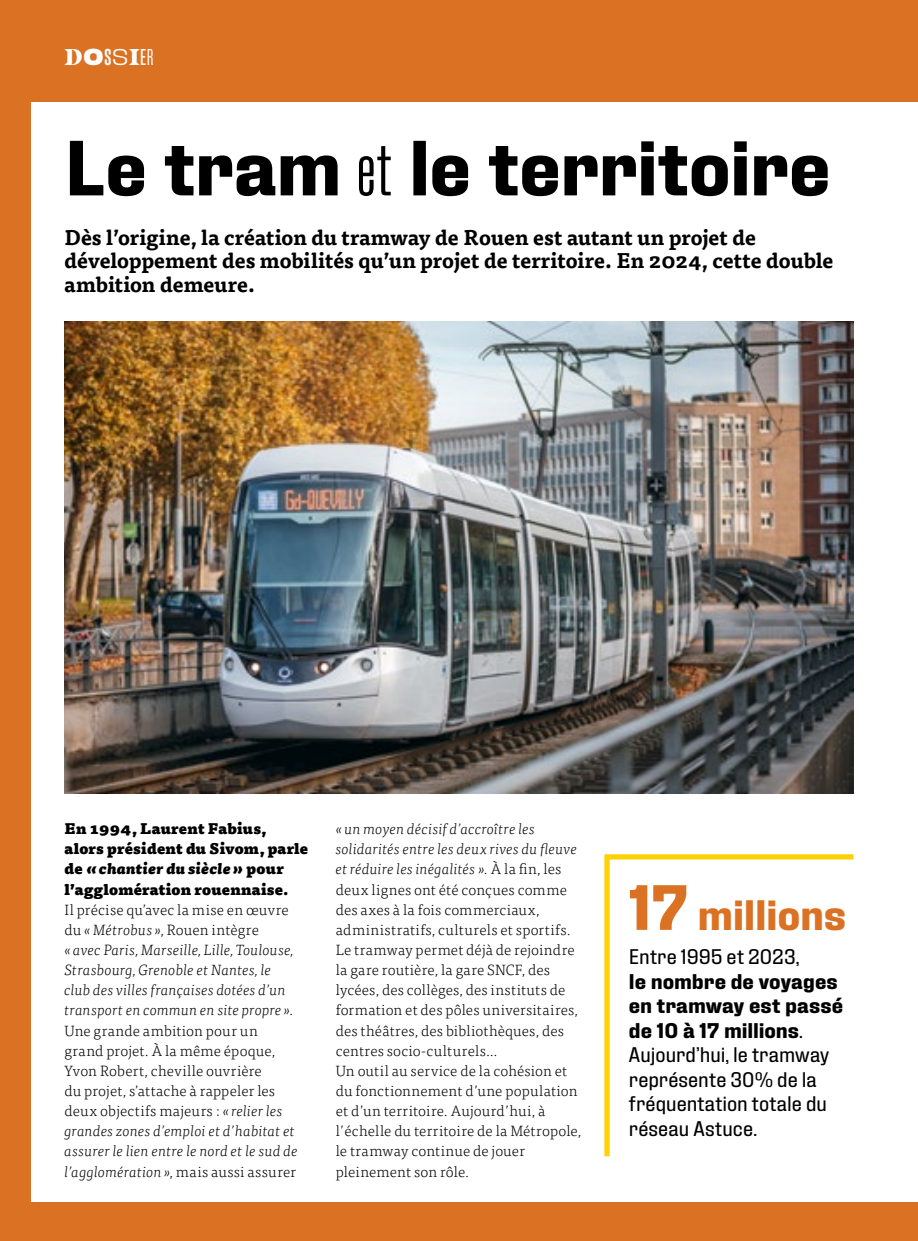
<style>
.page{position:relative;width:918px;height:1241px;background:#fff}
.page>*{position:absolute;margin:0;border:0;box-sizing:border-box;transform-origin:0 0}
.t1{font:700 77px "Fixture";letter-spacing:-.01em;color:#000}
.t2{font:700 42px "Fixture";letter-spacing:-.01em;color:#db7122}
.t3{font:900 22.75px "Beirut Display Trial";color:#fff}
.t4{font:700 21px/23.1px "Tisa OT";letter-spacing:-.005em;color:#000}
.t5{font:21px/24.5px "Fixture";color:#000}
.t6{font:300 14.88px/20.1px "Tisa OT";letter-spacing:.015em;color:#000}
.t7{font:italic 300 14.88px/20.1px "Tisa OT";letter-spacing:.005em;color:#000}
.t8{font:900 14.88px/20.1px "Tisa OT";letter-spacing:.015em;color:#000}
.s1{font-family:"Fixture";font-stretch:expanded}
.s2{font-family:"Fixture";font-weight:500;font-stretch:condensed}
.s3{font-family:"Fixture";font-weight:300;font-stretch:expanded}
.s4{font-family:"Fixture";font-weight:400;font-stretch:condensed}
.s5{font-family:"Fixture";font-weight:300;font-stretch:condensed}
.s6{font-weight:300;font-stretch:condensed}
.s7{font-style:italic}
.s8{font-style:normal}
.s9{font-size:63px}
.s10{font-weight:700}
</style>
<div class="page">
<div style="left:0;top:0;width:918px;height:1240px;background:#db7122"></div>
<div style="left:32px;top:102px;width:886px;height:1098px;background:#fff"></div>
<img style="left:64px;top:321px;width:789px;height:472px">
<svg style="left:604px;top:854px;width:250px;height:303px"></svg>
<h3 class="t3" style="left:65px;top:47px;width:90px">D<span class="s1">O</span><span class="s2">S</span><span class="s3">S</span>I<span class="s4">E</span><span class="s5">R</span></h3>
<h1 class="t1" style="left:64px;top:120px;width:767px">Le tram <span class="s6">et</span> le territoire</h1>
<h3 class="t4" style="left:64px;top:227px;width:770px">Dès l’origine, la création du tramway de Rouen est autant un projet de développement des mobilités qu’un projet de territoire. En 2024, cette double ambition demeure.</h3>
<p class="t8" style="left:64px;top:819px;width:245px">En 1994, Laurent Fabius, alors président du Sivom, parle de <span class="s7">«chantier du siècle»</span> pour l’agglomération rouennaise.</p>
<p class="t7" style="left:64px;top:899px;width:231px"><span class="s8">Il précise qu’avec la mise en œuvre du</span> «Métrobus »<span class="s8">, Rouen intègre </span>«avec Paris, Marseille, Lille, Toulouse, Strasbourg, Grenoble et Nantes, le club des villes françaises dotées d’un transport en commun en site propre ».</p>
<p class="t6" style="left:64px;top:1020px;width:235px">Une grande ambition pour un grand projet. À la même époque, Yvon Robert, cheville ouvrière<br>du projet, s’attache à rappeler les deux objectifs majeurs : <span class="s7">« relier les grandes zones d’emploi et d’habitat et assurer le lien entre le nord et le sud de l’agglomération»</span>, mais aussi assurer</p>
<p class="t6" style="left:336px;top:819px;width:247px"><span class="s7">«un moyen décisif d’accroître les solidarités entre les deux rives du fleuve et réduire les inégalités ».</span> À la fin, les deux lignes ont été conçues comme des axes à la fois commerciaux, administratifs, culturels et sportifs.<br>Le tramway permet déjà de rejoindre la gare routière, la gare SNCF, des lycées, des collèges, des instituts de formation et des pôles universitaires, des théâtres, des bibliothèques, des centres socio-culturels...<br>Un outil au service de la cohésion et du fonctionnement d’une population et d’un territoire. Aujourd’hui, à l’échelle du territoire de la Métropole, le tramway continue de jouer pleinement son rôle.</p>
<h2 class="t2" style="left:629px;top:888px;width:219px"><span class="s9">17</span> millions</h2>
<h3 class="t5" style="left:629px;top:944px;width:172px">Entre 1995 et 2023,</h3>
<h3 class="t5" style="left:629px;top:968px;width:216px"><span class="s10">le nombre de voyages en tramway est passé de 10 à 17 millions</span>.<br>Aujourd’hui, le tramway représente 30% de la fréquentation totale du réseau Astuce.</h3>
</div>
